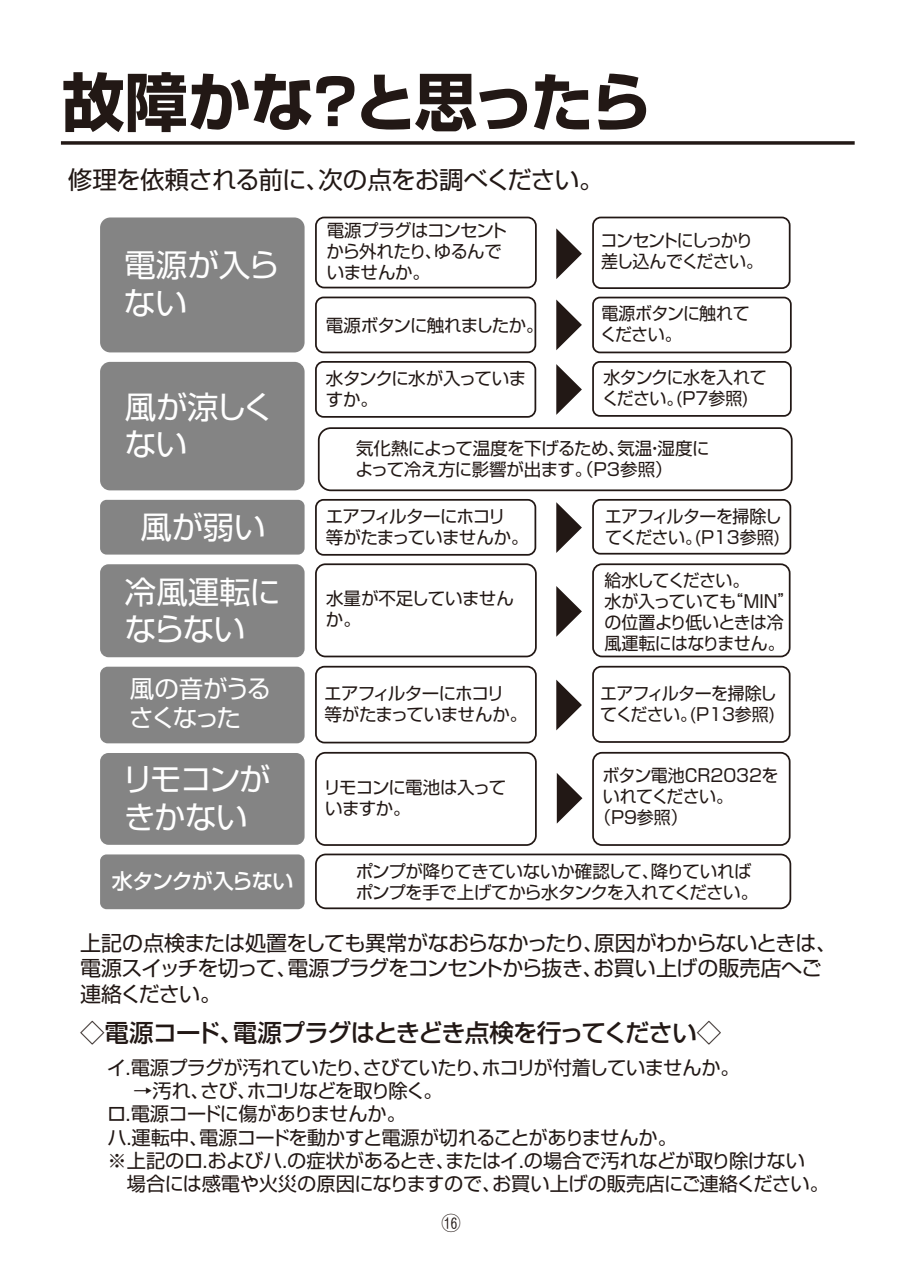
<style>
.page{position:relative;width:903px;height:1275px;background:#fff}
.page>*{position:absolute;margin:0;border:0;box-sizing:border-box;transform-origin:0 0}
.t1{font:700 63px "Shin Go Pro";letter-spacing:-.045em;color:#221815}
.t2{font:31.68px/38px "Shin Go Pro";letter-spacing:-.01em;color:#fff}
.t3{font:31.32px/37.6px "Shin Go Pro";letter-spacing:-.015em;color:#fff}
.t4{font:31.32px/37.6px "Shin Go Pro";letter-spacing:-.04em;color:#fff}
.t5{font:500 24.5px "Shin Go Pro";letter-spacing:-.04em;color:#221815}
.t6{font:24.5px "Shin Go Pro";letter-spacing:-.03em;color:#221815}
.t7{font:24.5px/29.4px "Shin Go Pro";letter-spacing:-.1em;color:#fff}
.t8{font:21px/25.2px "Shin Go Pro";letter-spacing:-.03em;color:#221815}
.t9{font:500 21px "Shin Go Pro";letter-spacing:-.05em;color:#fff}
.t10{font:19.25px/23.1px "Shin Go Pro";letter-spacing:-.03em;color:#221815}
.t11{font:17.5px/21px "Shin Go Pro";letter-spacing:-.035em;color:#221815}
.t12{font:17.5px/21px "Shin Go Pro";letter-spacing:-.075em;color:#221815}
.t13{font:17.5px/21px "Shin Go Pro";letter-spacing:-.01em;color:#221815}
.t14{font:17.5px "Shin Go Pro";color:#221815}
.t15{font:17.5px "Shin Go Pro";letter-spacing:-.06em;color:#221815}
</style>
<div class="page">
<div style="left:315px;top:499px;width:221px;height:57px;border:2px solid #221815;border-radius:8px"></div>
<svg style="left:556px;top:502px;width:26px;height:51px"></svg>
<div style="left:100px;top:500px;width:205px;height:55px;background:#848484;border-radius:6px"></div>
<div style="left:592px;top:499px;width:199px;height:56px;border:2px solid #221815;border-radius:7px"></div>
<svg style="left:61px;top:141px;width:794px;height:4px;background:#3d3431"></svg>
<div style="left:100px;top:217px;width:205px;height:135px;background:#848484;border-radius:10px"></div>
<svg style="left:556px;top:228px;width:26px;height:51px"></svg>
<svg style="left:556px;top:299px;width:26px;height:51px"></svg>
<div style="left:315px;top:297px;width:221px;height:56px;border:2px solid #221815;border-radius:8px"></div>
<div style="left:315px;top:217px;width:222px;height:71px;border:2px solid #221815;border-radius:8px"></div>
<div style="left:592px;top:217px;width:198px;height:72px;border:2px solid #221815;border-radius:8px"></div>
<div style="left:592px;top:297px;width:200px;height:56px;border:2px solid #221815;border-radius:7px"></div>
<svg style="left:556px;top:364px;width:26px;height:51px"></svg>
<div style="left:315px;top:361px;width:221px;height:57px;border:2px solid #221815;border-radius:8px"></div>
<div style="left:318px;top:427px;width:474px;height:64px;border:2px solid #221815;border-radius:12px"></div>
<div style="left:100px;top:362px;width:205px;height:128px;background:#848484;border-radius:10px"></div>
<div style="left:592px;top:361px;width:200px;height:56px;border:2px solid #221815;border-radius:7px"></div>
<svg style="left:556px;top:586px;width:26px;height:51px"></svg>
<div style="left:100px;top:564px;width:205px;height:93px;background:#848484;border-radius:8px"></div>
<div style="left:315px;top:563px;width:222px;height:94px;border:2px solid #221815;border-radius:9px"></div>
<div style="left:592px;top:563px;width:198px;height:94px;border:2px solid #221815;border-radius:9px"></div>
<svg style="left:556px;top:680px;width:26px;height:50px"></svg>
<div style="left:100px;top:667px;width:205px;height:76px;background:#848484;border-radius:8px"></div>
<div style="left:315px;top:666px;width:222px;height:77px;border:2px solid #221815;border-radius:9px"></div>
<div style="left:592px;top:666px;width:198px;height:77px;border:2px solid #221815;border-radius:8px"></div>
<svg style="left:557px;top:773px;width:25px;height:51px"></svg>
<div style="left:100px;top:753px;width:205px;height:92px;background:#848484;border-radius:8px"></div>
<div style="left:315px;top:752px;width:222px;height:94px;border:2px solid #221815;border-radius:9px"></div>
<div style="left:592px;top:752px;width:198px;height:94px;border:2px solid #221815;border-radius:9px"></div>
<div style="left:100px;top:854px;width:205px;height:55px;background:#848484;border-radius:6px"></div>
<div style="left:315px;top:854px;width:476px;height:55px;border:2px solid #221815;border-radius:10px"></div>
<h1 class="t1" style="left:62px;top:52px;width:592px">故障かな?と思ったら</h1>
<h3 class="t6" style="left:68px;top:159px;width:537px">修理を依頼される前に、次の点をお調べください。</h3>
<h2 class="t2" style="left:124px;top:242px;width:157px">電源が入らない</h2>
<h3 class="t3" style="left:125px;top:384px;width:151px">風が涼しくない</h3>
<h3 class="t3" style="left:141px;top:504px;width:127px">風が弱い</h3>
<h3 class="t3" style="left:125px;top:569px;width:158px">冷風運転にならない</h3>
<p class="t11" style="left:327px;top:218px;width:182px">電源プラグはコンセントから外れたり、ゆるんでいませんか。</p>
<p class="t12" style="left:600px;top:228px;width:164px">コンセントにしっかり差し込んでください。</p>
<p class="t11" style="left:600px;top:301px;width:151px">電源ボタンに触れてください。</p>
<p class="t11" style="left:326px;top:365px;width:202px">水タンクに水が入っていますか。</p>
<p class="t11" style="left:356px;top:436px;width:355px">気化熱によって温度を下げるため、気温・湿度によって冷え方に影響が出ます。（P3参照）</p>
<p class="t11" style="left:326px;top:312px;width:219px">電源ボタンに触れましたか。</p>
<p class="t11" style="left:602px;top:365px;width:166px">水タンクに水を入れてください。(P7参照)</p>
<p class="t15" style="left:326px;top:502px;width:181px">エアフィルターにホコリ</p>
<p class="t11" style="left:326px;top:525px;width:204px">等がたまっていませんか。</p>
<p class="t13" style="left:326px;top:586px;width:189px">水量が不足していませんか。</p>
<p class="t11" style="left:605px;top:503px;width:178px">エアフィルターを掃除してください。(P13参照)</p>
<p class="t11" style="left:604px;top:567px;width:192px">給水してください。<br>水が入っていても“MIN”の位置より低いときは冷風運転にはなりません。</p>
<h3 class="t7" style="left:129px;top:671px;width:143px">風の音がうるさくなった</h3>
<p class="t11" style="left:324px;top:681px;width:204px">エアフィルターにホコリ<br>等がたまっていませんか。</p>
<p class="t11" style="left:600px;top:681px;width:178px">エアフィルターを掃除してください。(P13参照)</p>
<h3 class="t4" style="left:122px;top:756px;width:150px">リモコンがきかない</h3>
<p class="t14" style="left:602px;top:761px;width:178px">ボタン電池CR2032を</p>
<p class="t11" style="left:603px;top:784px;width:132px">いれてください。</p>
<p class="t11" style="left:594px;top:805px;width:95px">（P9参照）</p>
<p class="t11" style="left:324px;top:775px;width:184px">リモコンに電池は入っていますか。</p>
<p class="t9" style="left:112px;top:864px;width:183px">水タンクが入らない</p>
<p class="t11" style="left:356px;top:858px;width:404px">ポンプが降りてきていないか確認して、降りていればポンプを手で上げてから水タンクを入れてください。</p>
<p class="t8" style="left:80px;top:928px;width:758px">上記の点検または処置をしても異常がなおらなかったり、原因がわからないときは、電源スイッチを切って、電源プラグをコンセントから抜き、お買い上げの販売店へご連絡ください。</p>
<h3 class="t5" style="left:80px;top:1012px;width:643px">◇電源コード、電源プラグはときどき点検を行ってください◇</h3>
<p class="t10" style="left:107px;top:1054px;width:634px">イ．電源プラグが汚れていたり、さびていたり、ホコリが付着していませんか。</p>
<p class="t10" style="left:107px;top:1077px;width:723px;text-indent:26px">→汚れ、さび、ホコリなどを取り除く。<br>ロ．電源コードに傷がありませんか。<br>ハ．運転中、電源コードを動かすと電源が切れることがありませんか。<br>※上記のロ．およびハ．の症状があるとき、またはイ．の場合で汚れなどが取り除けない<br>　場合には感電や火災の原因になりますので、お買い上げの販売店にご連絡ください。</p>
</div>
